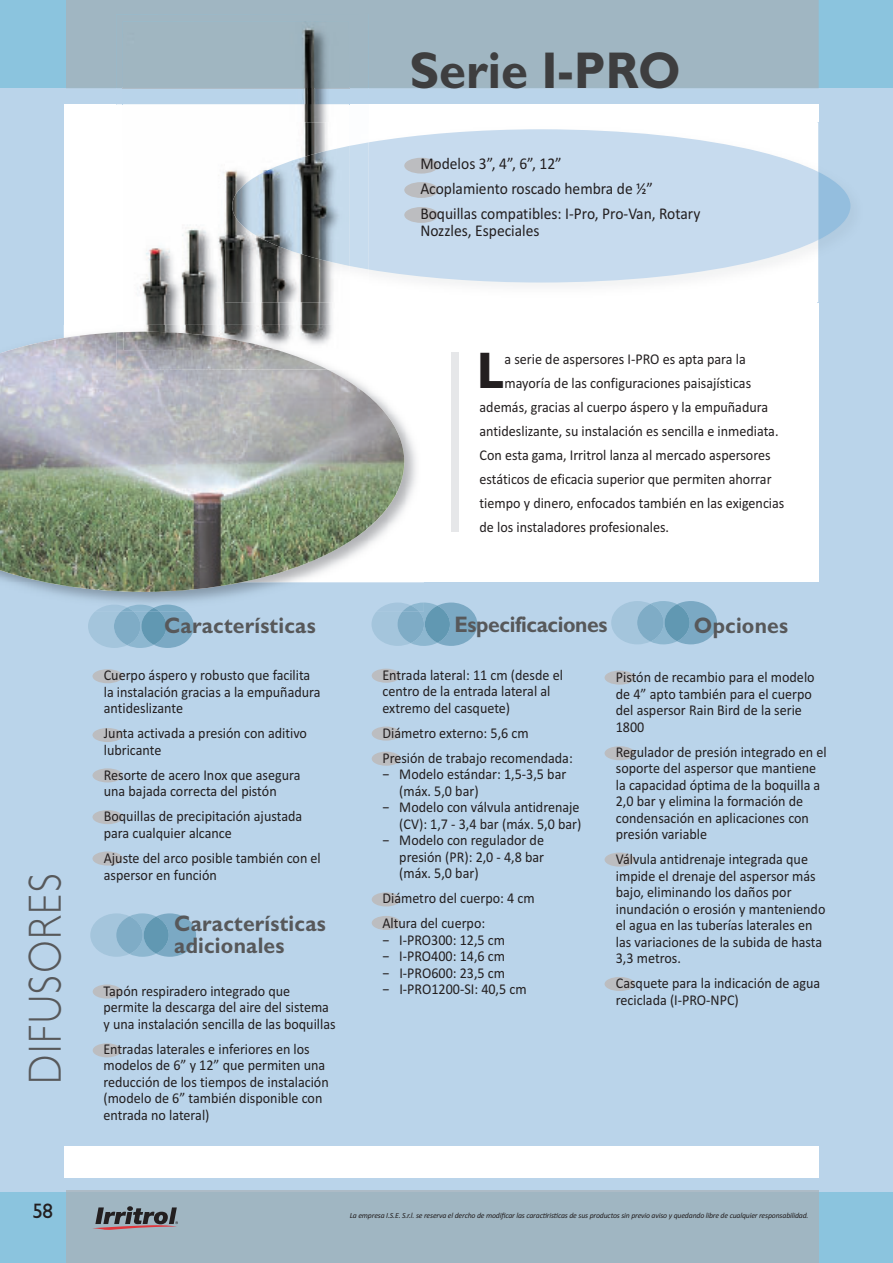
<style>
.page{position:relative;width:893px;height:1263px;background:#bad4ea}
.page>*{position:absolute;margin:0;border:0;box-sizing:border-box;transform-origin:0 0}
.t1{font:700 51.9px "Gill Sans";color:#3e3e3f;scale:.94 1}
.t2{font:900 50.4px "Frutiger";color:#231f20;scale:.94 1}
.t3{font:300 46.65px "Gill Sans";letter-spacing:.05em;color:#57585a;scale:.85 1}
.t4{font:700 22.5px/21.3px "Gill Sans";letter-spacing:.01em;color:#57585a;scale:.94 1}
.t5{font:700 22.5px "Gill Sans";letter-spacing:-.015em;color:#57585a;scale:.94 1}
.t6{font:21px "Gill Sans";color:#231f20}
.t7{font:16.5px/25px "Calibri";color:#231f20;scale:.94 1}
.t8{font:15px/16.5px "Calibri";color:#231f20;scale:.94 1}
.t9{font:italic 7.8px "Calibri";letter-spacing:-.02em;color:#231f20}
</style>
<div class="page">
<div style="left:0;top:0;width:893px;height:88px;background:#8bc4de"></div>
<div style="left:0;top:1192px;width:893px;height:71px;background:#8bc4de"></div>
<hr style="left:66px;top:1191px;width:753px;height:1px;background:#adbbc6">
<div style="left:66px;top:1192px;width:753px;height:71px;background:#a0b6c2"></div>
<hr style="left:66px;top:88px;width:50px;height:1px;background:#adbbc6">
<hr style="left:368px;top:88px;width:451px;height:1px;background:#adbbc6">
<div style="left:66px;top:0;width:753px;height:88px;background:#a0b6c2"></div>
<div style="left:64px;top:104px;width:754px;height:1074px;background:#fff"></div>
<svg style="left:93px;top:1206px;width:85px;height:24px"></svg>
<div style="left:451px;top:352px;width:8px;height:180px;background:#e6e7e9"></div>
<img style="left:443px;top:122px;width:408px;height:180px">
<svg style="left:818px;top:172px;width:32px;height:68px"></svg>
<svg style="left:369px;top:129px;width:449px;height:153px;background:#cddeef"></svg>
<div style="left:52px;top:583px;width:777px;height:563px;background:#bad4ea"></div>
<div style="left:404px;top:158px;width:34px;height:16px;background:#bcbdc0;border-radius:50%"></div>
<div style="left:404px;top:182px;width:34px;height:16px;background:#bcbdc0;border-radius:50%"></div>
<div style="left:404px;top:207px;width:34px;height:16px;background:#bcbdc0;border-radius:50%"></div>
<div style="left:92px;top:669px;width:31px;height:14px;background:#bcbdc0;border-radius:50%"></div>
<div style="left:92px;top:851px;width:31px;height:14px;background:#bcbdc0;border-radius:50%"></div>
<div style="left:92px;top:810px;width:31px;height:14px;background:#bcbdc0;border-radius:50%"></div>
<div style="left:92px;top:768px;width:31px;height:14px;background:#bcbdc0;border-radius:50%"></div>
<div style="left:92px;top:728px;width:31px;height:14px;background:#bcbdc0;border-radius:50%"></div>
<svg style="left:90px;top:913px;width:106px;height:44px;background:#8cb5cd"></svg>
<div style="left:93px;top:984px;width:28px;height:14px;background:#bcbdc0;border-radius:50%"></div>
<div style="left:93px;top:1043px;width:28px;height:14px;background:#bcbdc0;border-radius:50%"></div>
<svg style="left:611px;top:601px;width:106px;height:43px;background:#8bb4cd"></svg>
<div style="left:372px;top:752px;width:28px;height:14px;background:#bcbdc0;border-radius:50%"></div>
<div style="left:372px;top:916px;width:28px;height:14px;background:#bcbdc0;border-radius:50%"></div>
<div style="left:372px;top:669px;width:28px;height:14px;background:#bcbdc0;border-radius:50%"></div>
<div style="left:372px;top:726px;width:28px;height:15px;background:#bcbdc0;border-radius:50%"></div>
<div style="left:372px;top:892px;width:28px;height:14px;background:#bcbdc0;border-radius:50%"></div>
<div style="left:605px;top:670px;width:30px;height:15px;background:#bcbdc0;border-radius:50%"></div>
<div style="left:605px;top:746px;width:30px;height:14px;background:#bcbdc0;border-radius:50%"></div>
<div style="left:605px;top:852px;width:30px;height:15px;background:#bcbdc0;border-radius:50%"></div>
<div style="left:605px;top:977px;width:30px;height:14px;background:#bcbdc0;border-radius:50%"></div>
<img style="left:49px;top:325px;width:375px;height:280px">
<img style="left:104px;top:605px;width:75px;height:2px">
<svg style="left:88px;top:607px;width:106px;height:41px;background:#8ab3cc"></svg>
<svg style="left:371px;top:602px;width:106px;height:44px;background:#8cb5ce"></svg>
<img style="left:403px;top:605px;width:16px;height:6px">
<img style="left:0;top:332px;width:404px;height:260px">
<div style="left:116px;top:14px;width:252px;height:75px;background:#a0b6c2"></div>
<img style="left:349px;top:142px;width:20px;height:127px">
<img style="left:328px;top:325px;width:41px;height:45px">
<svg style="left:117px;top:325px;width:6px;height:7px"></svg>
<img style="left:117px;top:332px;width:211px;height:38px">
<img style="left:123px;top:21px;width:226px;height:329px">
<img style="left:225px;top:122px;width:124px;height:180px">
<img style="left:232px;top:146px;width:117px;height:120px">
<img style="left:123px;top:332px;width:154px;height:18px">
<h1 class="t1" style="left:410px;top:50px;width:290px">Serie I-PRO</h1>
<p class="t7" style="left:420px;top:151px;width:299px">Modelos 3”, 4”, 6”, 12”<br>Acoplamiento roscado hembra de ½”<br>Boquillas compatibles: I-Pro, Pro-Van, Rotary</p>
<p class="t7" style="left:420px;top:218px;width:128px">Nozzles, Especiales</p>
<h3 class="t3" style="left:27px;top:1084px;width:249px;rotate:-90deg">DIFUSORES</h3>
<h3 class="t6" style="left:32px;top:1198px;width:22px">58</h3>
<h3 class="t4" style="left:164px;top:616px;width:163px">Características</h3>
<p class="t8" style="left:104px;top:667px;width:232px">Cuerpo áspero y robusto que facilita la instalación gracias a la empuñadura antideslizante</p>
<p class="t8" style="left:104px;top:725px;width:218px">Junta activada a presión con aditivo lubricante</p>
<p class="t8" style="left:104px;top:766px;width:211px">Resorte de acero Inox que asegura una bajada correcta del pistón</p>
<p class="t8" style="left:104px;top:808px;width:213px">Boquillas de precipitación ajustada para cualquier alcance</p>
<p class="t8" style="left:104px;top:849px;width:232px">Ajuste del arco posible también con el aspersor en función</p>
<h3 class="t4" style="left:174px;top:915px;width:163px">Características adicionales</h3>
<p class="t8" style="left:103px;top:982px;width:249px">Tapón respiradero integrado que permite la descarga del aire del sistema y una instalación sencilla de las boquillas</p>
<p class="t8" style="left:103px;top:1040px;width:241px">Entradas laterales e inferiores en los modelos de 6” y 12” que permiten una reducción de los tiempos de instalación (modelo de 6” también disponible con entrada no lateral)</p>
<h2 class="t2" style="left:477px;top:350px;width:30px">L</h2>
<p class="t8" style="left:504px;top:350px;width:258px">a serie de aspersores I-PRO es apta para la</p>
<p class="t8" style="left:504px;top:374px;width:264px">mayoría de las configuraciones paisajísticas</p>
<p class="t8" style="left:480px;top:398px;width:309px">además, gracias al cuerpo áspero y la empuñadura</p>
<p class="t8" style="left:480px;top:422px;width:320px">antideslizante, su instalación es sencilla e inmediata.</p>
<p class="t8" style="left:480px;top:446px;width:311px">Con esta gama, Irritrol lanza al mercado aspersores</p>
<p class="t8" style="left:480px;top:470px;width:312px">estáticos de eficacia superior que permiten ahorrar</p>
<p class="t8" style="left:480px;top:494px;width:326px">tiempo y dinero, enfocados también en las exigencias</p>
<p class="t8" style="left:480px;top:518px;width:203px">de los instaladores profesionales.</p>
<h3 class="t5" style="left:455px;top:616px;width:164px">Especificaciones</h3>
<h3 class="t4" style="left:694px;top:617px;width:102px">Opciones</h3>
<p class="t8" style="left:382px;top:666px;width:194px">Entrada lateral: 11 cm (desde el centro de la entrada lateral al extremo del casquete)</p>
<p class="t8" style="left:382px;top:720px;width:204px;line-height:25px">Diámetro externo: 5,6 cm<br>Presión de trabajo recomendada:</p>
<p class="t8" style="left:382px;top:766px;width:197px">− Modelo estándar: 1,5-3,5 bar</p>
<p class="t8" style="left:399px;top:782px;width:86px">(máx. 5,0 bar)</p>
<p class="t8" style="left:382px;top:799px;width:211px">− Modelo con válvula antidrenaje</p>
<p class="t8" style="left:399px;top:815px;width:195px">(CV): 1,7 - 3,4 bar (máx. 5,0 bar)</p>
<p class="t8" style="left:382px;top:832px;width:173px">− Modelo con regulador de</p>
<p class="t8" style="left:399px;top:848px;width:156px">presión (PR): 2,0 - 4,8 bar</p>
<p class="t8" style="left:399px;top:865px;width:86px">(máx. 5,0 bar)</p>
<p class="t8" style="left:382px;top:885px;width:164px;line-height:25px">Diámetro del cuerpo: 4 cm<br>Altura del cuerpo:</p>
<p class="t8" style="left:382px;top:931px;width:155px">− I-PRO300: 12,5 cm<br>− I-PRO400: 14,6 cm<br>− I-PRO600: 23,5 cm<br>− I-PRO1200-SI: 40,5 cm</p>
<p class="t8" style="left:616px;top:669px;width:213px">Pistón de recambio para el modelo de 4” apto también para el cuerpo del aspersor Rain Bird de la serie<br>1800</p>
<p class="t8" style="left:616px;top:743px;width:226px">Regulador de presión integrado en el soporte del aspersor que mantiene la capacidad óptima de la boquilla a<br>2,0 bar y elimina la formación de condensación en aplicaciones con presión variable</p>
<p class="t8" style="left:616px;top:851px;width:224px">Válvula antidrenaje integrada que impide el drenaje del aspersor más bajo, eliminando los daños por inundación o erosión y manteniendo el agua en las tuberías laterales en las variaciones de la subida de hasta<br>3,3 metros.</p>
<p class="t8" style="left:616px;top:975px;width:219px">Casquete para la indicación de agua reciclada (I-PRO-NPC)</p>
<p class="t9" style="left:350px;top:1210px;width:460px">La empresa I.S.E. S.r.l. se reserva el dercho de modificar las caractiristicas de sus productos sin previo aviso y quedando libre de cualquier responsabilidad.</p>
</div>
